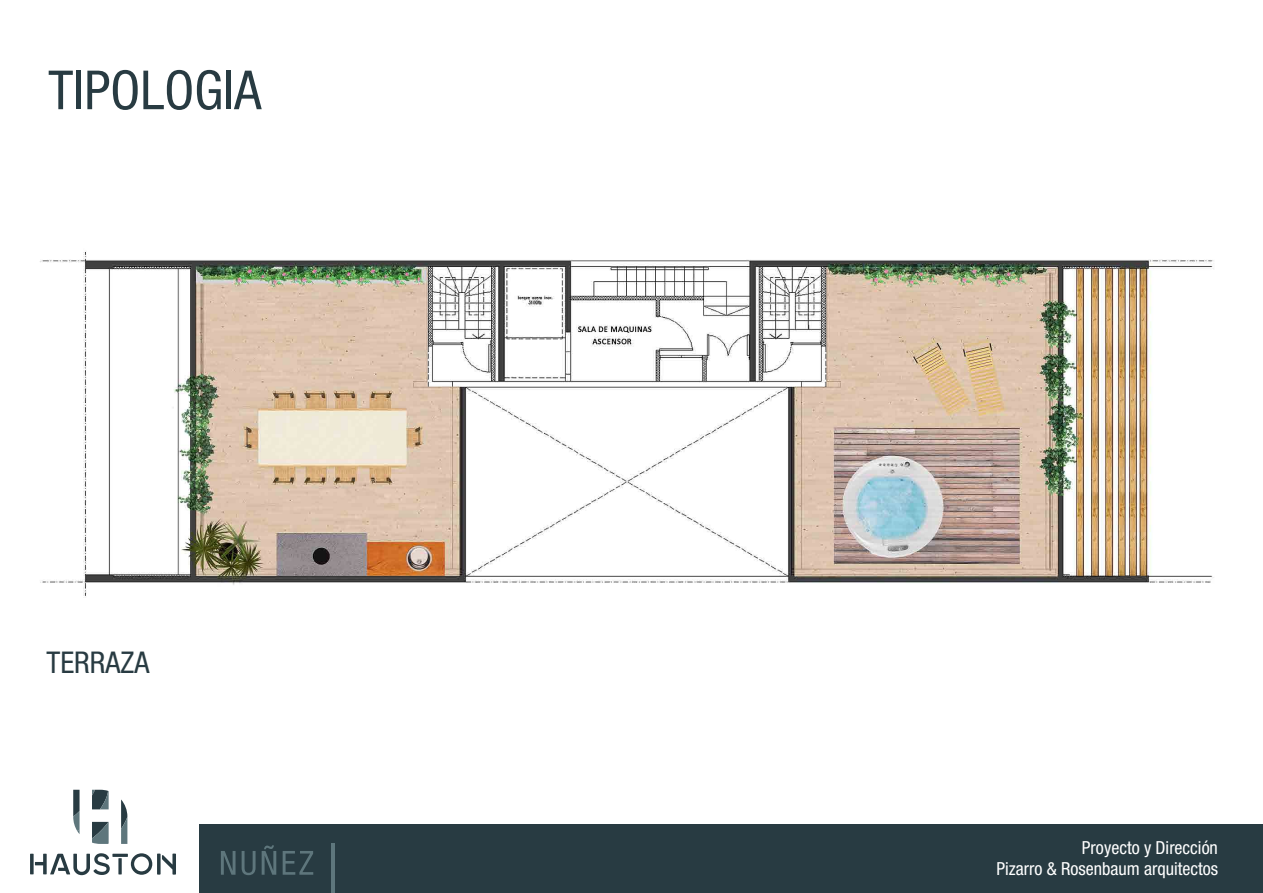
<style>
.page{position:relative;width:1263px;height:893px;background:#fff}
.page>*{position:absolute;margin:0;border:0;box-sizing:border-box;transform-origin:0 0}
.t1{font:condensed 54px "Helvetica Neue";color:#283b42}
.t2{font:condensed 30px "Helvetica Neue";color:#283b42}
.t3{font:condensed 18px/21px "Helvetica Neue";color:#fff;text-align:right}
</style>
<div class="page">
<img style="left:40px;top:252px;width:1174px;height:344px">
<div style="left:200px;top:824px;width:1063px;height:69px;background:#283b42"></div>
<svg style="left:30px;top:853px;width:146px;height:22px"></svg>
<svg style="left:92px;top:790px;width:17px;height:19px"></svg>
<svg style="left:73px;top:790px;width:7px;height:44px"></svg>
<svg style="left:121px;top:799px;width:6px;height:45px"></svg>
<svg style="left:92px;top:822px;width:17px;height:22px"></svg>
<svg style="left:221px;top:851px;width:15px;height:24px"></svg>
<svg style="left:242px;top:851px;width:14px;height:24px"></svg>
<svg style="left:262px;top:845px;width:14px;height:30px"></svg>
<svg style="left:283px;top:851px;width:30px;height:24px"></svg>
<hr style="left:331px;top:843px;width:4px;height:50px;background:#5e767c">
<h1 class="t1" style="left:48px;top:59px;width:215px">TIPOLOGIA</h1>
<h2 class="t2" style="left:47px;top:644px;width:104px">TERRAZA</h2>
<p class="t3" style="left:996px;top:836px;width:223px">Proyecto y Dirección<br>Pizarro &amp; Rosenbaum arquitectos</p>
</div>
